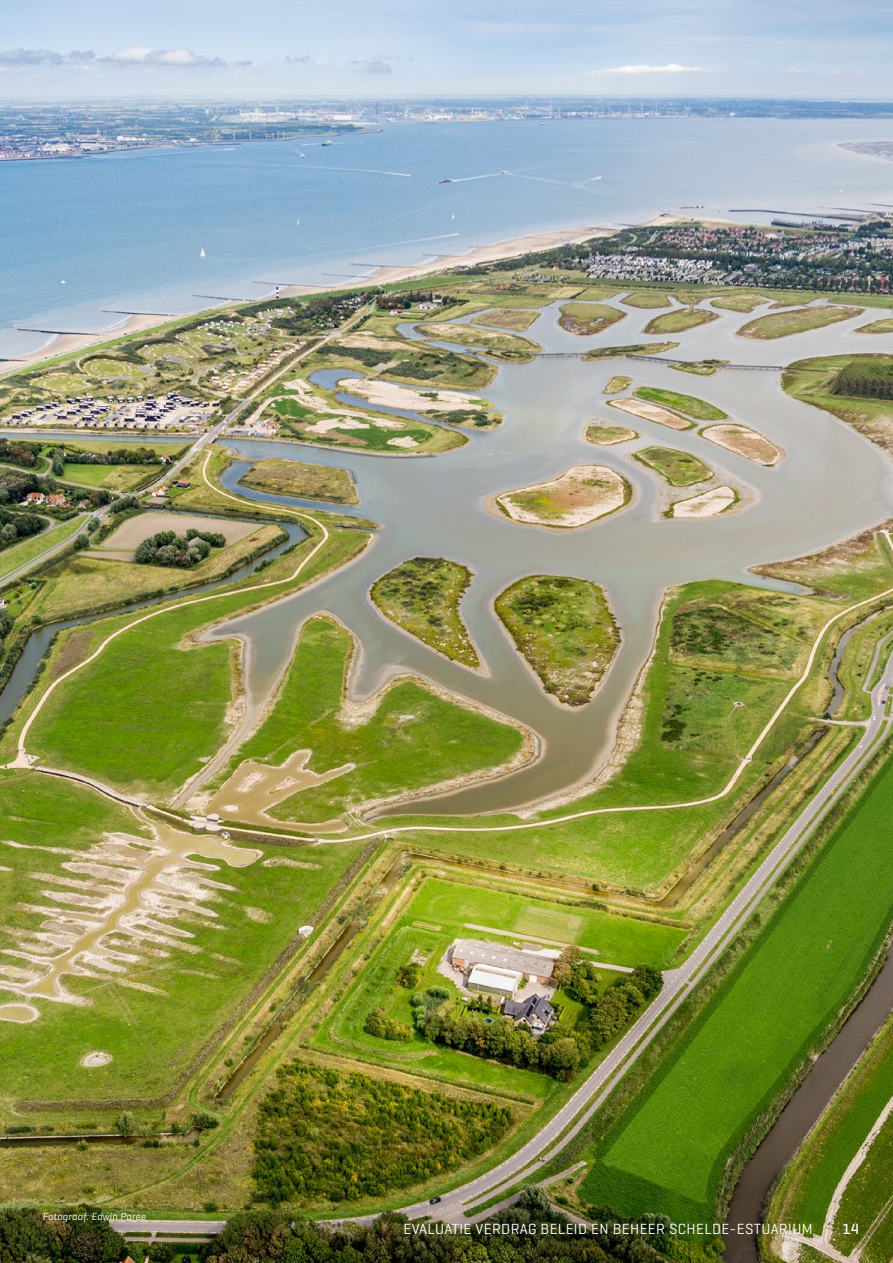
<style>
.page{position:relative;width:893px;height:1263px;background:#fff}
.page>*{position:absolute;margin:0;border:0;box-sizing:border-box;transform-origin:0 0}
.t1{font:15px "Geogrotesque";letter-spacing:.025em;color:#fff}
.t2{font:500 15px "Geogrotesque";color:#fff}
.t3{font:italic 10.5px "Geogrotesque";letter-spacing:.01em;color:#fff}
</style>
<div class="page">
<img style="left:0;top:0;width:893px;height:1263px">
<p class="t3" style="left:43px;top:1210px;width:105px">Fotograaf: Edwin Paree</p>
<p class="t1" style="left:403px;top:1219px;width:411px">EVALUATIE VERDRAG BELEID EN BEHEER SCHELDE-ESTUARIUM</p>
<p class="t2" style="left:842px;top:1219px;width:18px">14</p>
</div>
